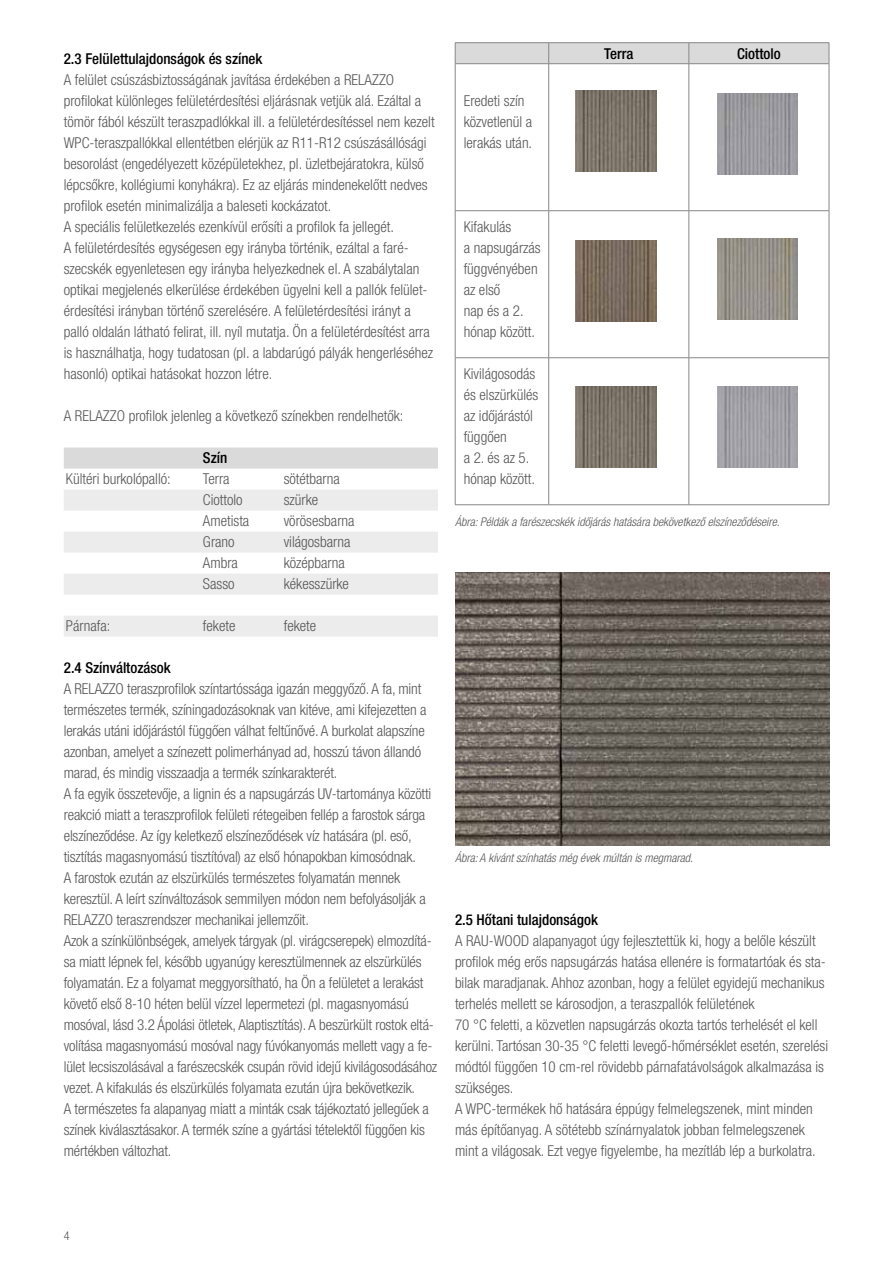
<style>
.page{position:relative;width:893px;height:1263px;background:#fff}
.page>*{position:absolute;margin:0;border:0;box-sizing:border-box;transform-origin:0 0}
.t1{font:300 condensed 15px/21px "Helvetica Neue LT Com";color:#565656}
.t2{font:500 condensed 15px "Helvetica Neue LT Com";color:#000}
.t3{font:italic 300 condensed 12px "Helvetica Neue LT Com";color:#565656}
.t4{font:300 condensed 12px "Helvetica Neue LT Com";color:#565656}
</style>
<div class="page">
<div style="left:64px;top:448px;width:374px;height:21px;background:#dadada"></div>
<svg style="left:64px;top:490px;width:374px;height:147px;fill:#ececed"></svg>
<hr style="left:455px;top:42px;width:94px;height:1px;background:#878786">
<hr style="left:549px;top:42px;width:140px;height:1px;background:#878786">
<hr style="left:689px;top:42px;width:140px;height:1px;background:#878786">
<div style="left:455px;top:43px;width:375px;height:21px;background:#dadada"></div>
<hr style="left:455px;top:63px;width:94px;height:1px;background:#878786">
<hr style="left:455px;top:64px;width:1px;height:147px;background:#878786">
<hr style="left:549px;top:63px;width:140px;height:1px;background:#878786">
<hr style="left:548px;top:64px;width:1px;height:147px;background:#878786">
<hr style="left:689px;top:63px;width:140px;height:1px;background:#878786">
<hr style="left:689px;top:64px;width:1px;height:147px;background:#878786">
<hr style="left:829px;top:64px;width:1px;height:147px;background:#878786">
<hr style="left:455px;top:210px;width:94px;height:1px;background:#878786">
<hr style="left:455px;top:211px;width:1px;height:147px;background:#878786">
<hr style="left:549px;top:210px;width:140px;height:1px;background:#878786">
<hr style="left:548px;top:211px;width:1px;height:147px;background:#878786">
<hr style="left:689px;top:210px;width:140px;height:1px;background:#878786">
<hr style="left:689px;top:211px;width:1px;height:147px;background:#878786">
<hr style="left:829px;top:211px;width:1px;height:147px;background:#878786">
<hr style="left:455px;top:357px;width:94px;height:1px;background:#878786">
<hr style="left:455px;top:358px;width:1px;height:147px;background:#878786">
<hr style="left:549px;top:357px;width:140px;height:1px;background:#878786">
<hr style="left:548px;top:358px;width:1px;height:147px;background:#878786">
<hr style="left:689px;top:357px;width:140px;height:1px;background:#878786">
<hr style="left:689px;top:358px;width:1px;height:147px;background:#878786">
<hr style="left:829px;top:358px;width:1px;height:147px;background:#878786">
<hr style="left:455px;top:504px;width:94px;height:1px;background:#878786">
<hr style="left:549px;top:504px;width:140px;height:1px;background:#878786">
<hr style="left:689px;top:504px;width:140px;height:1px;background:#878786">
<img style="left:576px;top:90px;width:81px;height:81px">
<img style="left:576px;top:386px;width:81px;height:81px">
<img style="left:717px;top:94px;width:81px;height:80px">
<img style="left:576px;top:241px;width:81px;height:80px">
<img style="left:717px;top:239px;width:81px;height:81px">
<img style="left:717px;top:386px;width:81px;height:81px">
<img style="left:455px;top:573px;width:374px;height:273px">
<p class="t2" style="left:64px;top:49px;width:200px">2.3 Felülettulajdonságok és színek</p>
<p class="t1" style="left:64px;top:69px;width:372px">A felület csúszásbiztosságának javítása érdekében a RELAZZO profilokat különleges felületérdesítési eljárásnak vetjük alá. Ezáltal a tömör fából készült teraszpadlókkal ill. a felületérdesítéssel nem kezelt WPC-teraszpallókkal ellentétben elérjük az R11-R12 csúszásállósági besorolást (engedélyezett középületekhez, pl. üzletbejáratokra, külső lépcsőkre, kollégiumi konyhákra). Ez az eljárás mindenekelőtt nedves profilok esetén minimalizálja a baleseti kockázatot.<br>A speciális felületkezelés ezenkívül erősíti a profilok fa jellegét.<br>A felületérdesítés egységesen egy irányba történik, ezáltal a faré&shy;szecskék egyenletesen egy irányba helyezkednek el. A szabálytalan optikai megjelenés elkerülése érdekében ügyelni kell a pallók felület&shy;érdesítési irányban történő szerelésére. A felületérdesítési irányt a palló oldalán látható felirat, ill. nyíl mutatja. Ön a felületérdesítést arra is használhatja, hogy tudatosan (pl. a labdarúgó pályák hengerléséhez hasonló) optikai hatásokat hozzon létre.</p>
<p class="t1" style="left:64px;top:405px;width:341px">A RELAZZO profilok jelenleg a következő színekben rendelhetők:</p>
<p class="t2" style="left:203px;top:448px;width:26px">Szín</p>
<p class="t1" style="left:66px;top:468px;width:106px">Kültéri burkolópalló:</p>
<p class="t1" style="left:203px;top:468px;width:28px">Terra</p>
<p class="t1" style="left:284px;top:468px;width:58px">sötétbarna</p>
<p class="t1" style="left:203px;top:489px;width:41px">Ciottolo</p>
<p class="t1" style="left:284px;top:489px;width:36px">szürke</p>
<p class="t1" style="left:203px;top:510px;width:48px">Ametista</p>
<p class="t1" style="left:284px;top:510px;width:72px">vörösesbarna</p>
<p class="t1" style="left:203px;top:531px;width:33px">Grano</p>
<p class="t1" style="left:284px;top:531px;width:68px">világosbarna</p>
<p class="t1" style="left:203px;top:552px;width:37px">Ambra</p>
<p class="t1" style="left:284px;top:552px;width:63px">középbarna</p>
<p class="t1" style="left:203px;top:573px;width:33px">Sasso</p>
<p class="t1" style="left:284px;top:573px;width:67px">kékesszürke</p>
<p class="t1" style="left:66px;top:615px;width:46px">Párnafa:</p>
<p class="t1" style="left:203px;top:615px;width:34px">fekete</p>
<p class="t1" style="left:284px;top:615px;width:34px">fekete</p>
<p class="t2" style="left:64px;top:658px;width:108px">2.4 Színváltozások</p>
<p class="t1" style="left:64px;top:678px;width:375px">A RELAZZO teraszprofilok színtartóssága igazán meggyőző. A fa, mint természetes termék, színingadozásoknak van kitéve, ami kifejezetten a lerakás utáni időjárástól függően válhat feltűnővé. A burkolat alapszíne azonban, amelyet a színezett polimerhányad ad, hosszú távon állandó marad, és mindig visszaadja a termék színkarakterét.<br>A fa egyik összetevője, a lignin és a napsugárzás UV-tartománya közötti reakció miatt a teraszprofilok felületi rétegeiben fellép a farostok sárga elszíneződése. Az így keletkező elszíneződések víz hatására (pl. eső, tisztítás magasnyomású tisztítóval) az első hónapokban kimosódnak.<br>A farostok ezután az elszürkülés természetes folyamatán mennek keresztül. A leírt színváltozások semmilyen módon nem befolyásolják a RELAZZO teraszrendszer mechanikai jellemzőit.<br>Azok a színkülönbségek, amelyek tárgyak (pl. virágcserepek) elmozdítá&shy;sa miatt lépnek fel, később ugyanúgy keresztülmennek az elszürkülés folyamatán. Ez a folyamat meggyorsítható, ha Ön a felületet a lerakást követő első 8-10 héten belül vízzel lepermetezi (pl. magasnyomású mosóval, lásd 3.2 Ápolási ötletek, Alaptisztítás). A beszürkült rostok eltá&shy;volítása magasnyomású mosóval nagy fúvókanyomás mellett vagy a fe&shy;lület lecsiszolásával a farészecskék csupán rövid idejű kivilágosodásához vezet. A kifakulás és elszürkülés folyamata ezután újra bekövetkezik.<br>A természetes fa alapanyag miatt a minták csak tájékoztató jellegűek a színek kiválasztásakor. A termék színe a gyártási tételektől függően kis mértékben változhat.</p>
<p class="t1" style="left:464px;top:90px;width:70px">Eredeti szín közvetlenül a lerakás után.</p>
<p class="t2" style="left:604px;top:44px;width:31px">Terra</p>
<p class="t2" style="left:737px;top:44px;width:45px">Ciottolo</p>
<p class="t1" style="left:464px;top:216px;width:78px">Kifakulás<br>a napsugárzás függvényében az első<br>nap és a 2. hónap között.</p>
<p class="t1" style="left:464px;top:363px;width:76px">Kivilágosodás és elszürkülés az időjárástól függően<br>a 2. és az 5. hónap között.</p>
<p class="t3" style="left:455px;top:514px;width:326px">Ábra: Példák a farészecskék időjárás hatására bekövetkező elszíneződéseire.</p>
<p class="t3" style="left:455px;top:850px;width:240px">Ábra: A kívánt színhatás még évek múltán is megmarad.</p>
<p class="t2" style="left:455px;top:910px;width:144px">2.5 Hőtani tulajdonságok</p>
<p class="t1" style="left:455px;top:930px;width:375px">A RAU-WOOD alapanyagot úgy fejlesztettük ki, hogy a belőle készült profilok még erős napsugárzás hatása ellenére is formatartóak és sta&shy;bilak maradjanak. Ahhoz azonban, hogy a felület egyidejű mechanikus terhelés mellett se károsodjon, a teraszpallók felületének<br>70 °C feletti, a közvetlen napsugárzás okozta tartós terhelését el kell kerülni. Tartósan 30-35 °C feletti levegő-hőmérséklet esetén, szerelési módtól függően 10 cm-rel rövidebb párnafatávolságok alkalmazása is szükséges.<br>A WPC-termékek hő hatására éppúgy felmelegszenek, mint minden más építőanyag. A sötétebb színárnyalatok jobban felmelegszenek mint a világosak. Ezt vegye figyelembe, ha mezítláb lép a burkolatra.</p>
<p class="t4" style="left:64px;top:1228px;width:7px">4</p>
</div>
